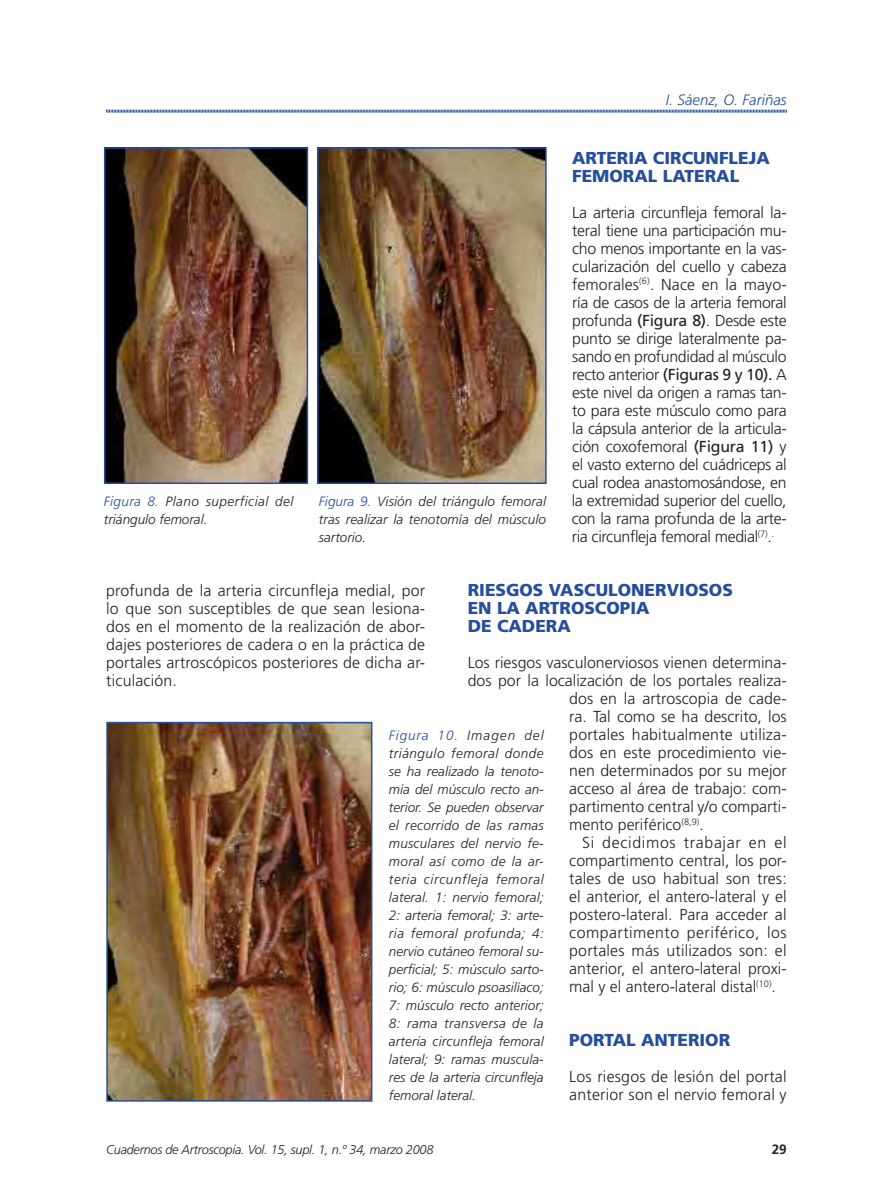
<style>
.page{position:relative;width:893px;height:1191px;background:#fff}
.page>*{position:absolute;margin:0;border:0;box-sizing:border-box;transform-origin:0 0}
.t1{font:900 17.25px/18px "Frutiger LT Std";color:#254e9b}
.t2{font:300 15.9px/18px "Frutiger LT Std";color:#212125;text-align:justify}
.t3{font:300 15.9px "Frutiger LT Std";letter-spacing:.03em;color:#212125}
.t4{font:300 15.9px "Frutiger LT Std";letter-spacing:.045em;color:#212125}
.t5{font:italic 300 15px "Frutiger LT Std";color:#254e9b}
.t6{font:italic 300 13.5px/18px "Frutiger LT Std";letter-spacing:.005em;color:#212125;text-align:justify}
.t7{font:italic 300 13.5px/18px "Frutiger LT Std";letter-spacing:.025em;color:#212125}
.t8{font:700 13.5px "Frutiger LT Std";color:#212125}
.t9{font:italic 300 12.75px "Frutiger LT Std";letter-spacing:-.02em;color:#212125}
.s1{font-weight:400}
.s2{color:#254e9b}
</style>
<div class="page">
<svg style="left:106px;top:109px;width:681px;height:4px;background:#90a5cc"></svg>
<img style="left:107px;top:150px;width:198px;height:331px">
<div style="left:104px;top:147px;width:204px;height:337px;border:2px solid #254e9b"></div>
<img style="left:320px;top:150px;width:224px;height:331px">
<div style="left:317px;top:147px;width:230px;height:337px;border:2px solid #254e9b"></div>
<img style="left:109px;top:725px;width:260px;height:373px">
<div style="left:106px;top:722px;width:266px;height:379px;border:2px solid #254e9b"></div>
<p class="t5" style="left:666px;top:92px;width:122px">I. Sáenz, O. Fariñas</p>
<p class="t1" style="left:572px;top:148px;width:199px">ARTERIA CIRCUNFLEJA<br>FEMORAL LATERAL</p>
<p class="t2" style="left:572px;top:203px;width:217px">La arteria circunfleja femoral la&shy;teral tiene una participación mu&shy;cho menos importante en la vas&shy;cularización del cuello y cabeza femorales<sup>(6)</sup>. Nace en la mayo&shy;ría de casos de la arteria femoral profunda <span class="s1">(Figura 8)</span>. Desde este punto se dirige lateralmente pa&shy;sando en profundidad al músculo recto anterior <span class="s1">(Figuras 9 y 10).</span> A este nivel da origen a ramas tan&shy;to para este músculo como para la cápsula anterior de la articula&shy;ción coxofemoral <span class="s1">(Figura 11)</span> y el vasto externo del cuádriceps al cual rodea anastomosándose, en la extremidad superior del cuello, con la rama profunda de la arte&shy;ria circunfleja femoral medial<sup>(7)</sup>.<sup>.</sup></p>
<p class="t1" style="left:468px;top:580px;width:267px">RIESGOS VASCULONERVIOSOS<br>EN LA ARTROSCOPIA<br>DE CADERA</p>
<p class="t2" style="left:468px;top:653px;width:320px">Los riesgos vasculonerviosos vienen determina-</p>
<p class="t2" style="left:468px;top:671px;width:320px">dos por la localización de los portales realiza-</p>
<p class="t2" style="left:569px;top:689px;width:219px">dos en la artroscopia de cade-</p>
<p class="t2" style="left:569px;top:707px;width:219px">ra. Tal como se ha descrito, los</p>
<p class="t2" style="left:569px;top:725px;width:219px">portales habitualmente utiliza-</p>
<p class="t2" style="left:569px;top:743px;width:219px">dos en este procedimiento vie-</p>
<p class="t2" style="left:569px;top:761px;width:219px">nen determinados por su mejor</p>
<p class="t2" style="left:569px;top:779px;width:219px">acceso al área de trabajo: com-</p>
<p class="t2" style="left:569px;top:797px;width:219px">partimento central y/o comparti-</p>
<p class="t2" style="left:569px;top:815px;width:136px">mento periférico<sup>(8,9)</sup>.</p>
<p class="t4" style="left:582px;top:833px;width:206px">Si decidimos trabajar en el</p>
<p class="t2" style="left:569px;top:851px;width:219px">compartimento central, los por-</p>
<p class="t2" style="left:569px;top:869px;width:219px">tales de uso habitual son tres:</p>
<p class="t2" style="left:569px;top:887px;width:219px">el anterior, el antero-lateral y el</p>
<p class="t2" style="left:569px;top:905px;width:219px">postero-lateral. Para acceder al</p>
<p class="t3" style="left:569px;top:923px;width:219px">compartimento periférico, los</p>
<p class="t2" style="left:569px;top:941px;width:219px">portales más utilizados son: el</p>
<p class="t2" style="left:569px;top:959px;width:219px">anterior, el antero-lateral proxi-</p>
<p class="t2" style="left:569px;top:977px;width:208px">mal y el antero-lateral distal<sup>(10)</sup>.</p>
<p class="t1" style="left:569px;top:1030px;width:162px">PORTAL ANTERIOR</p>
<p class="t2" style="left:569px;top:1067px;width:219px">Los riesgos de lesión del portal anterior son el nervio femoral y</p>
<p class="t7" style="left:104px;top:492px;width:191px"><span class="s2">Figura 8.</span> Plano superficial del triángulo femoral.</p>
<p class="t6" style="left:319px;top:492px;width:229px"><span class="s2">Figura 9.</span> Visión del triángulo femoral tras realizar la tenotomía del músculo sartorio.</p>
<p class="t2" style="left:106px;top:581px;width:320px">profunda de la arteria circunfleja medial, por lo que son susceptibles de que sean lesiona&shy;dos en el momento de la realización de abor&shy;dajes posteriores de cadera o en la práctica de portales artroscópicos posteriores de dicha ar&shy;ticulación.</p>
<p class="t6" style="left:389px;top:726px;width:156px"><span class="s2">Figura 10.</span> Imagen del triángulo femoral donde se ha realizado la tenoto&shy;mía del músculo recto an&shy;terior. Se pueden observar el recorrido de las ramas musculares del nervio fe&shy;moral así como de la ar&shy;teria circunfleja femoral lateral. 1: nervio femoral; 2: arteria femoral; 3: arte&shy;ria femoral profunda; 4: nervio cutáneo femoral su&shy;perficial; 5: músculo sarto&shy;rio; 6: músculo psoasilíaco; 7: músculo recto anterior; 8: rama transversa de la arteria circunfleja femoral lateral; 9: ramas muscula&shy;res de la arteria circunfleja femoral lateral.</p>
<p class="t9" style="left:106px;top:1142px;width:329px">Cuadernos de Artroscopia. Vol. 15, supl. 1, n.º 34, marzo 2008</p>
<p class="t8" style="left:772px;top:1141px;width:17px">29</p>
</div>
